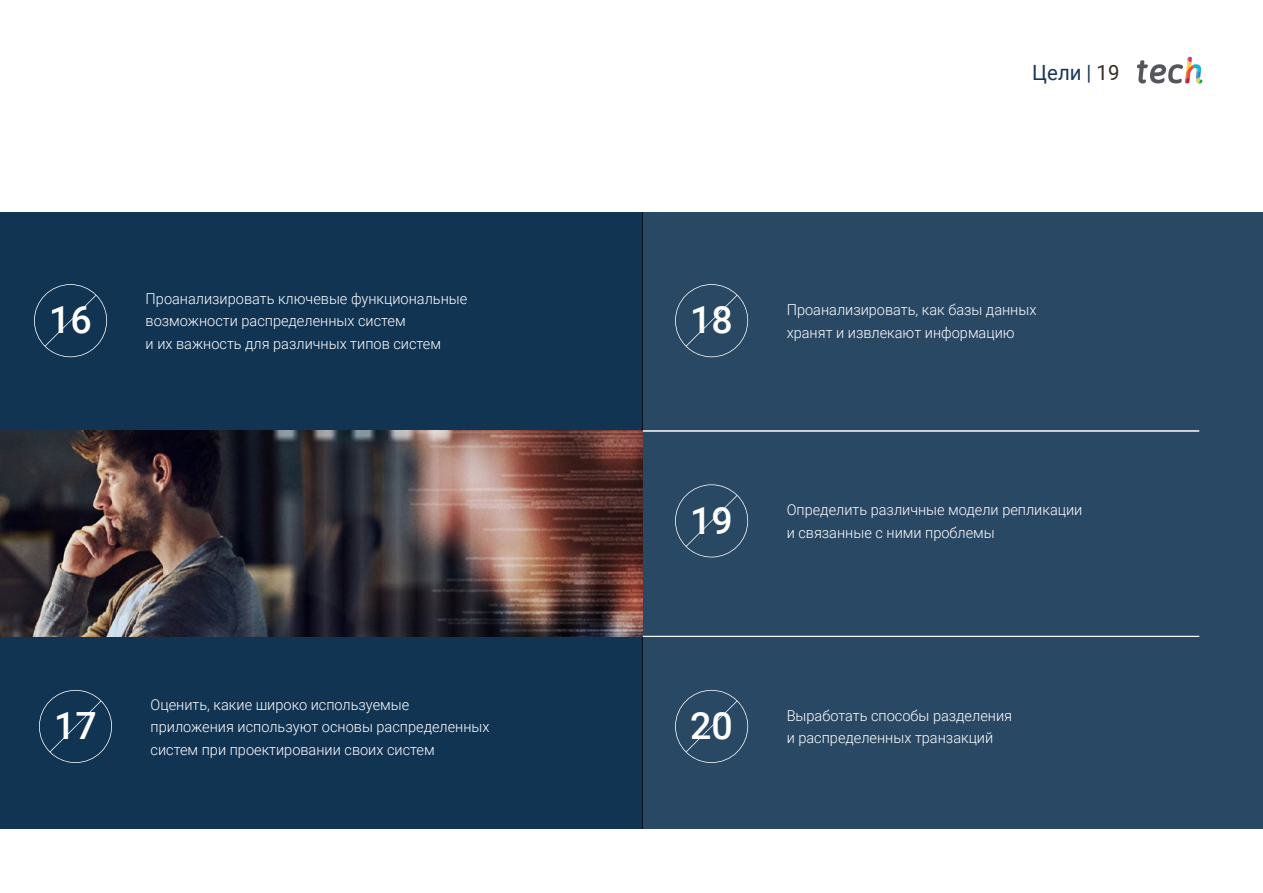
<style>
.page{position:relative;width:1263px;height:893px;background:#fff}
.page>*{position:absolute;margin:0;border:0;box-sizing:border-box;transform-origin:0 0}
.t1{font:500 37.5px "Roboto";color:#fff}
.t2{font:21px "Roboto";color:#1a355c}
.t3{font:300 15px/22.5px "Roboto";color:#fff}
.s1{color:#312e20}
</style>
<div class="page">
<svg style="left:1137px;top:57px;width:65px;height:27px"></svg>
<div style="left:0;top:213px;width:642px;height:616px;background:#113452"></div>
<div style="left:642px;top:213px;width:621px;height:616px;background:#294863"></div>
<svg style="left:34px;top:284px;width:73px;height:73px"></svg>
<svg style="left:675px;top:484px;width:73px;height:73px"></svg>
<svg style="left:675px;top:690px;width:73px;height:73px"></svg>
<svg style="left:39px;top:690px;width:73px;height:73px"></svg>
<svg style="left:675px;top:284px;width:73px;height:73px"></svg>
<hr style="left:0;top:431px;width:1199px;height:1px;background:#fff">
<hr style="left:0;top:636px;width:1199px;height:1px;background:#fff">
<img style="left:0;top:431px;width:642px;height:206px">
<h1 class="t1" style="left:49px;top:294px;width:44px">16</h1>
<p class="t3" style="left:146px;top:287px;width:323px">Проанализировать ключевые функциональные возможности распределенных систем<br>и их важность для различных типов систем</p>
<h1 class="t1" style="left:54px;top:699px;width:44px">17</h1>
<p class="t3" style="left:151px;top:692px;width:340px">Оценить, какие широко используемые приложения используют основы распределенных систем при проектировании своих систем</p>
<h2 class="t2" style="left:1032px;top:57px;width:89px">Цели | <span class="s1">19</span></h2>
<h1 class="t1" style="left:690px;top:294px;width:44px">18</h1>
<p class="t3" style="left:787px;top:298px;width:251px">Проанализировать, как базы данных хранят и извлекают информацию</p>
<h1 class="t1" style="left:690px;top:494px;width:44px">19</h1>
<p class="t3" style="left:787px;top:498px;width:297px">Определить различные модели репликации и связанные с ними проблемы</p>
<h1 class="t1" style="left:690px;top:699px;width:44px">20</h1>
<p class="t3" style="left:787px;top:704px;width:227px">Выработать способы разделения и распределенных транзакций</p>
</div>
